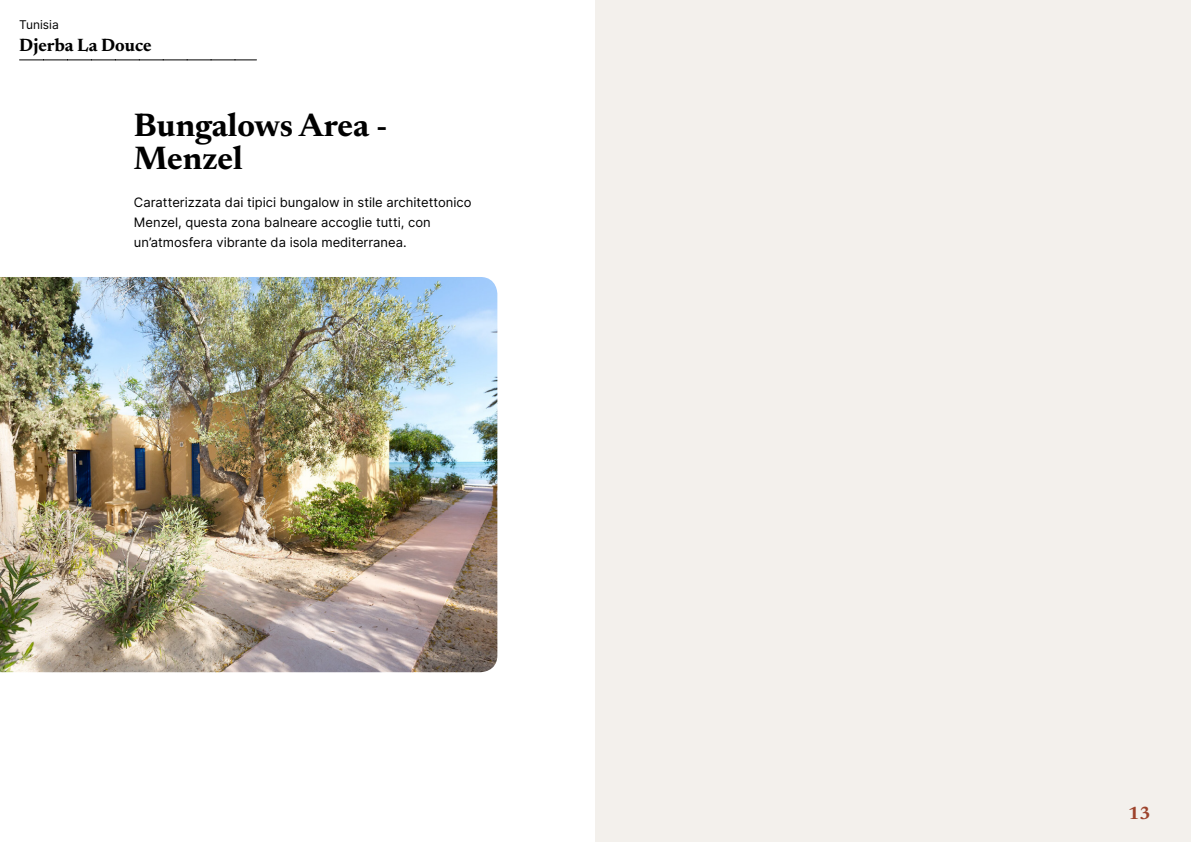
<style>
.page{position:relative;width:1191px;height:842px;background:#fff}
.page>*{position:absolute;margin:0;border:0;box-sizing:border-box;transform-origin:0 0}
.t1{font:700 33px/33px "Newsreader 24 pt";color:#000}
.t2{font:700 18px "Newsreader 24 pt";color:#000}
.t3{font:700 18px "Newsreader 24 pt";color:#9d432c}
.t4{font:13px/20px "Inter";color:#000}
.t5{font:12px "Inter";color:#000}
</style>
<div class="page">
<div style="left:595px;top:0;width:596px;height:842px;background:#f3f0ec"></div>
<img style="left:0;top:277px;width:497px;height:395px">
<svg style="left:20px;top:60px;width:236px;height:1px"></svg>
<p class="t5" style="left:19px;top:15px;width:41px">Tunisia</p>
<h2 class="t2" style="left:19px;top:32px;width:134px">Djerba La Douce</h2>
<h1 class="t1" style="left:134px;top:106px;width:255px">Bungalows Area -<br>Menzel</h1>
<p class="t4" style="left:134px;top:192px;width:339px">Caratterizzata dai tipici bungalow in stile architettonico<br>Menzel, questa zona balneare accoglie tutti, con un’atmosfera vibrante da isola mediterranea.</p>
<h2 class="t3" style="left:1128px;top:800px;width:24px">13</h2>
</div>
